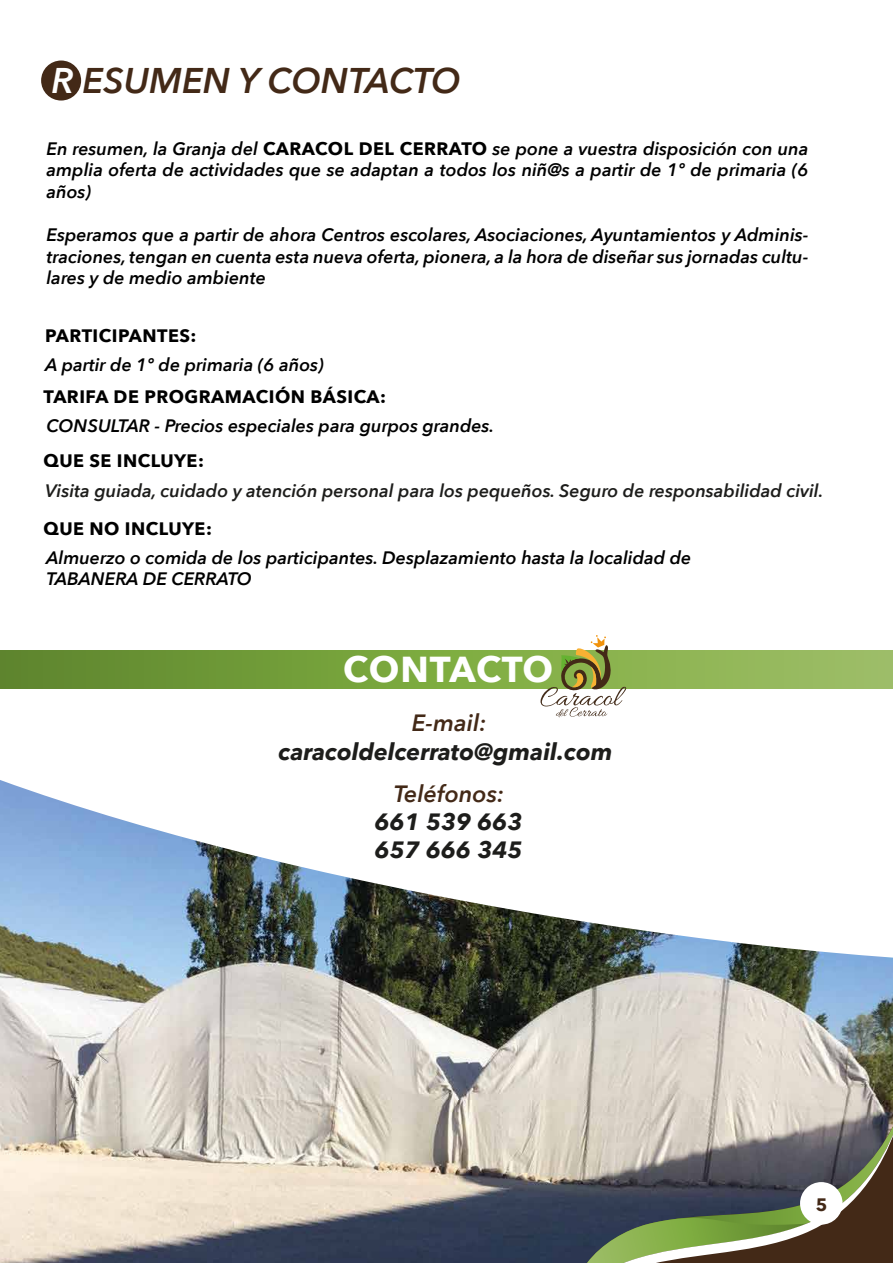
<style>
.page{position:relative;width:893px;height:1263px;background:#fff}
.page>*{position:absolute;margin:0;border:0;box-sizing:border-box;transform-origin:0 0}
.t1{font:700 36px "Avenir Next";letter-spacing:.015em;color:#fff}
.t2{font:italic 600 35.7px "Avenir Next";color:#432917}
.t3{font:italic 700 23.55px/28.2px "Avenir Next";color:#1d1d1b}
.t4{font:italic 600 23.55px "Avenir Next";color:#432917}
.t5{font:italic 600 18px/21.6px "Avenir Next";color:#000;text-align:justify}
.t6{font:italic 600 18px "Avenir Next";color:#1d1d1b}
.t7{font:700 18px "Avenir Next";letter-spacing:.025em;color:#000}
.t8{font:700 18px "Avenir Next";color:#432917}
.s1{color:#fff}
.s2{font-weight:700;font-style:normal}
</style>
<div class="page">
<img style="left:0;top:992px;width:893px;height:271px">
<svg style="left:0;top:780px;width:893px;height:212px"></svg>
<svg style="left:0;top:650px;width:893px;height:39px;background:#7ca544"></svg>
<div style="left:41px;top:61px;width:40px;height:40px;background:#432917;border-radius:50%"></div>
<svg style="left:540px;top:635px;width:86px;height:82px"></svg>
<svg style="left:584px;top:1091px;width:309px;height:34px;background:#cfc7bd"></svg>
<svg style="left:584px;top:1125px;width:309px;height:138px;background:#6e6f61"></svg>
<div style="left:800px;top:1182px;width:43px;height:42px;background:#fff;border-radius:50%"></div>
<h2 class="t2" style="left:51px;top:50px;width:411px"><span class="s1">R</span> ESUMEN Y CONTACTO</h2>
<p class="t5" style="left:46px;top:137px;width:764px">En resumen, la Granja del <span class="s2">CARACOL DEL CERRATO</span> se pone a vuestra disposición con una amplia oferta de actividades que se adaptan a todos los niñ@s a partir de 1º de primaria (6 años)</p>
<p class="t5" style="left:46px;top:224px;width:764px">Esperamos que a partir de ahora Centros escolares, Asociaciones, Ayuntamientos y Adminis&shy;traciones, tengan en cuenta esta nueva oferta, pionera, a la hora de diseñar sus jornadas cultu&shy;lares y de medio ambiente</p>
<p class="t7" style="left:45px;top:320px;width:153px">PARTICIPANTES:</p>
<p class="t5" style="left:46px;top:353px;width:280px">A partir de 1º de primaria (6 años)</p>
<p class="t7" style="left:44px;top:381px;width:344px">TARIFA DE PROGRAMACIÓN BÁSICA:</p>
<p class="t5" style="left:47px;top:414px;width:449px">CONSULTAR - Precios especiales para gurpos grandes.</p>
<p class="t7" style="left:44px;top:445px;width:162px">QUE SE INCLUYE:</p>
<p class="t6" style="left:45px;top:475px;width:780px">Visita guiada, cuidado y atención personal para los pequeños. Seguro de responsabilidad civil.</p>
<p class="t7" style="left:44px;top:513px;width:170px">QUE NO INCLUYE:</p>
<p class="t5" style="left:47px;top:546px;width:646px">Almuerzo o comida de los participantes. Desplazamiento hasta la localidad de<br>TABANERA DE CERRATO</p>
<h1 class="t1" style="left:343px;top:639px;width:211px">CONTACTO</h1>
<h3 class="t4" style="left:412px;top:703px;width:76px">E-mail:</h3>
<h3 class="t3" style="left:279px;top:737px;width:335px">caracoldelcerrato@gmail.com</h3>
<h3 class="t4" style="left:394px;top:773px;width:112px">Teléfonos:</h3>
<h3 class="t3" style="left:375px;top:807px;width:150px">661 539 663<br>657 666 345</h3>
<p class="t8" style="left:816px;top:1189px;width:13px">5</p>
</div>
